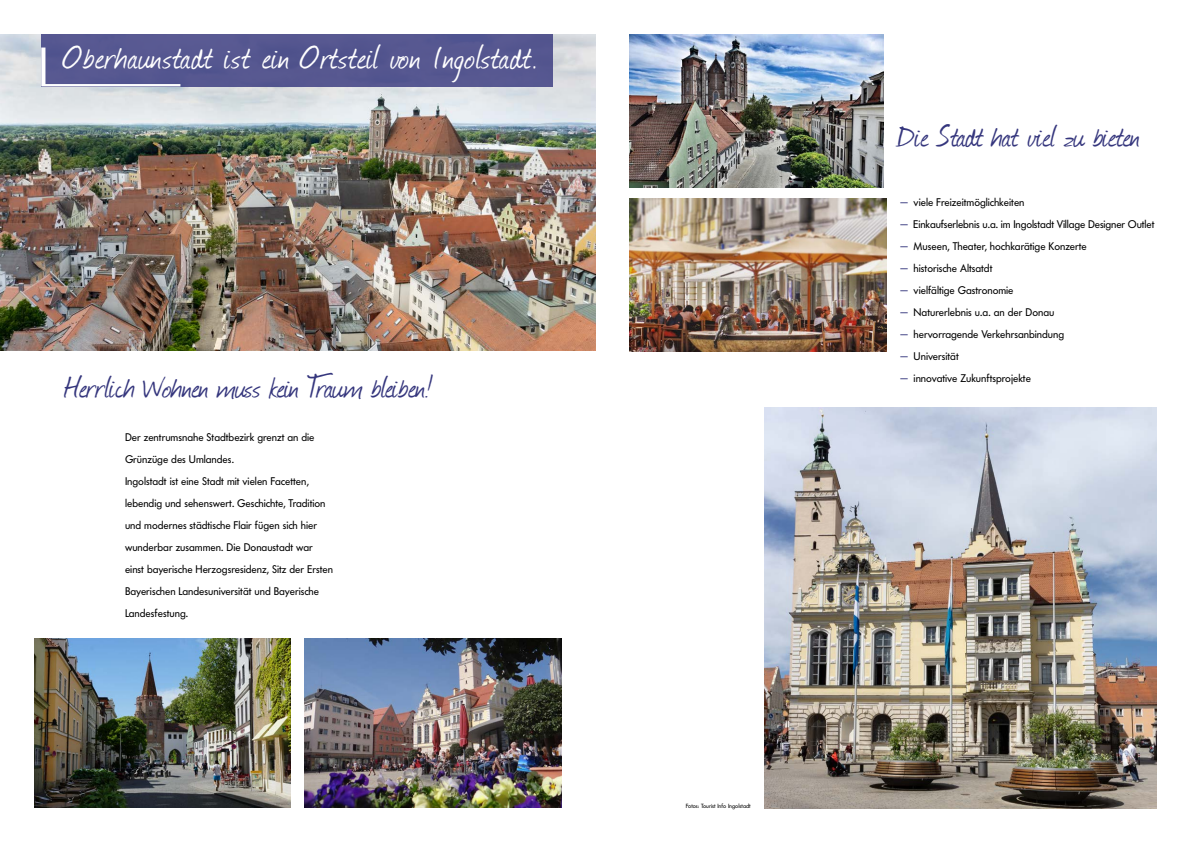
<style>
.page{position:relative;width:1191px;height:842px;background:#fff}
.page>*{position:absolute;margin:0;border:0;box-sizing:border-box;transform-origin:0 0}
.t1{font:40px "Journal";letter-spacing:.005em;color:#fff}
.t2{font:36px "Journal";letter-spacing:-.005em;color:#35367d}
.t3{font:11px/22px "Futura BQ";color:#000}
.t4{font:6px "Futura BQ";color:#000}
.s1{color:#35367d}
</style>
<div class="page">
<img style="left:0;top:34px;width:595px;height:317px">
<img style="left:765px;top:408px;width:392px;height:400px">
<div style="left:42px;top:34px;width:511px;height:52px;background:#565791"></div>
<svg style="left:41px;top:48px;width:139px;height:38px"></svg>
<img style="left:34px;top:638px;width:257px;height:170px">
<img style="left:305px;top:638px;width:256px;height:170px">
<img style="left:629px;top:34px;width:254px;height:153px">
<img style="left:629px;top:198px;width:257px;height:153px">
<h1 class="t1" style="left:64px;top:36px;width:476px">Oberhaunstadt ist ein Ortsteil von Ingolstadt.</h1>
<h2 class="t2" style="left:65px;top:368px;width:369px">Herrlich Wohnen muss kein Traum bleiben!</h2>
<p class="t3" style="left:125px;top:427px;width:210px">Der zentrumsnahe Stadtbezirk grenzt an die Grünzüge des Umlandes.<br>Ingolstadt ist eine Stadt mit vielen Facetten, lebendig und sehenswert. Geschichte, Tradition und modernes städtische Flair fügen sich hier wunderbar zusammen. Die Donaustadt war einst bayerische Herzogsresidenz, Sitz der Ersten Bayerischen Landesuniversität und Bayerische Landesfestung.</p>
<h2 class="t2" style="left:897px;top:118px;width:244px">Die Stadt hat viel zu bieten</h2>
<p class="t3" style="left:900px;top:192px;width:126px"><span class="s1">—</span> viele Freizeitmöglichkeiten</p>
<p class="t3" style="left:900px;top:214px;width:256px"><span class="s1">—</span> Einkaufserlebnis u.a. im Ingolstadt Village Designer Outlet</p>
<p class="t3" style="left:900px;top:236px;width:188px"><span class="s1">—</span> Museen, Theater, hochkarätige Konzerte</p>
<p class="t3" style="left:900px;top:258px;width:94px"><span class="s1">—</span> historische Altsatdt</p>
<p class="t3" style="left:900px;top:280px;width:115px"><span class="s1">—</span> vielfältige Gastronomie</p>
<p class="t3" style="left:900px;top:302px;width:155px"><span class="s1">—</span> Naturerlebnis u.a. an der Donau</p>
<p class="t3" style="left:900px;top:324px;width:165px"><span class="s1">—</span> hervorragende Verkehrsanbindung</p>
<p class="t3" style="left:900px;top:346px;width:60px"><span class="s1">—</span> Universität</p>
<p class="t3" style="left:900px;top:368px;width:132px"><span class="s1">—</span> innovative Zukunftsprojekte</p>
<p class="t4" style="left:685px;top:803px;width:66px">Fotos: Tourist Info Ingolstadt</p>
</div>
